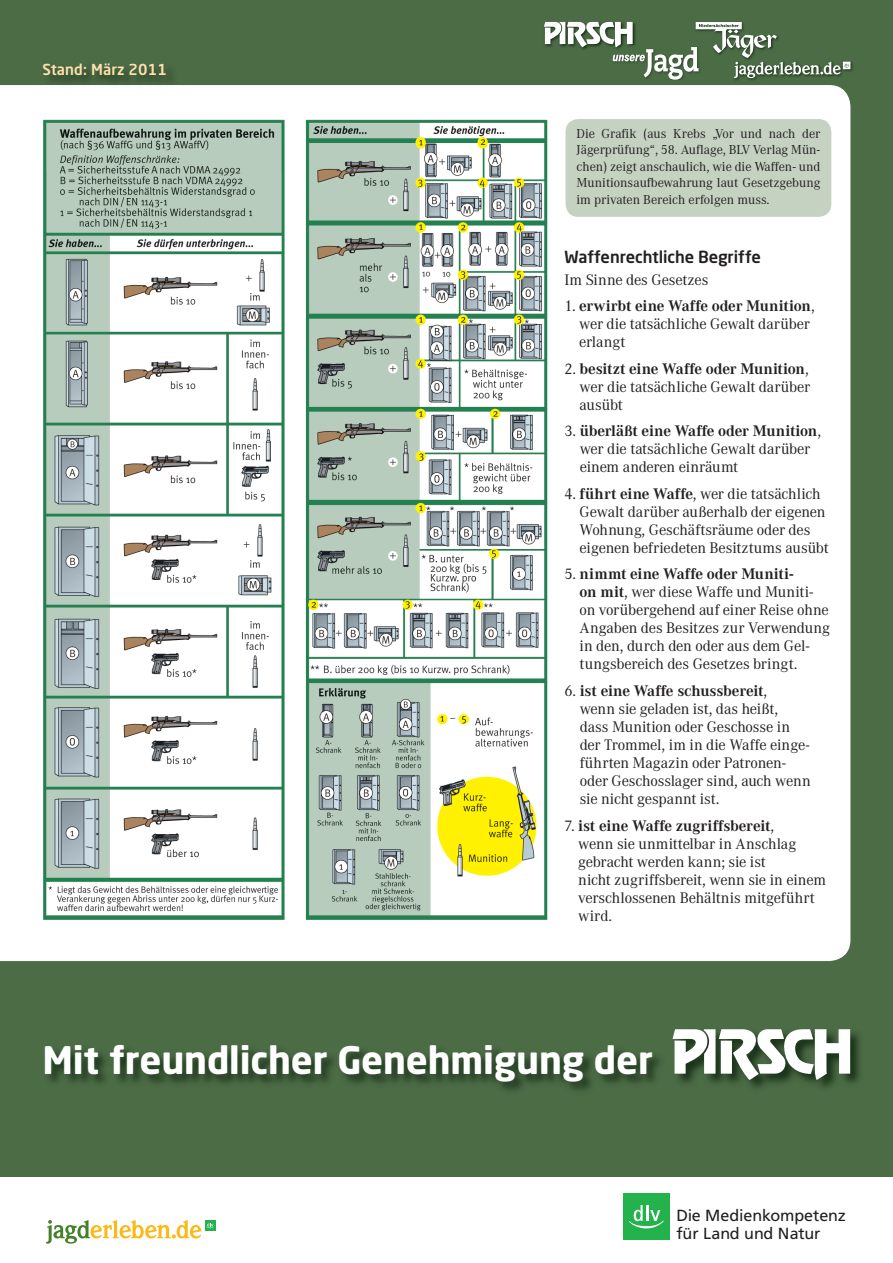
<style>
.page{position:relative;width:893px;height:1263px;background:#4b6c45}
.page>*{position:absolute;margin:0;border:0;box-sizing:border-box;transform-origin:0 0}
.t1{font:700 37.5px "Neo Sans Std";letter-spacing:-.005em;color:#fff}
.t2{font:500 16.5px "Neo Sans Std";letter-spacing:-.005em;color:#231f20}
.t3{font:16.05px/18.1px "Frutiger LT Std";letter-spacing:-.005em;color:#231f20}
.t4{font:15px/18px "Corporate A";letter-spacing:-.015em;color:#231f20}
.t5{font:500 15px "Neo Sans Std";letter-spacing:.01em;color:#fee0ae}
.t6{font:12.75px/16.5px "Corporate A";color:#231f20;text-align:justify}
.s1{font-weight:700}
</style>
<div class="page">
<div style="left:0;top:85px;width:850px;height:876px;background:#fff"></div>
<img style="left:43px;top:120px;width:504px;height:800px">
<div style="left:566px;top:119px;width:265px;height:98px;background:#c5d2c2;border-radius:13px"></div>
<div style="left:0;top:1177px;width:893px;height:86px;background:#fff"></div>
<div style="left:623px;top:1193px;width:47px;height:46px;background:#23b24b"></div>
<svg style="left:629px;top:1205px;width:35px;height:24px"></svg>
<div style="left:205px;top:1220px;width:11px;height:11px;background:#23b24b"></div>
<svg style="left:46px;top:1220px;width:168px;height:24px"></svg>
<img style="left:546px;top:21px;width:86px;height:1px">
<img style="left:751px;top:61px;width:102px;height:20px">
<svg style="left:544px;top:22px;width:306px;height:58px"></svg>
<img style="left:42px;top:69px;width:137px;height:20px">
<img style="left:679px;top:1029px;width:181px;height:59px">
<svg style="left:672px;top:1029px;width:178px;height:51px;background:#a7b3a5"></svg>
<p class="t5" style="left:43px;top:60px;width:126px">Stand: März 2011</p>
<p class="t6" style="left:576px;top:125px;width:245px">Die Grafik (aus Krebs „Vor und nach der Jägerprüfung“, 58. Auflage, BLV Verlag Mün&shy;chen) zeigt anschaulich, wie die Waffen- und Munitionsaufbewahrung laut Gesetzgebung im privaten Bereich erfolgen muss.</p>
<p class="t2" style="left:564px;top:246px;width:198px">Waffenrechtliche Begriffe</p>
<p class="t4" style="left:564px;top:271px;width:146px">Im Sinne des Gesetzes</p>
<p class="t4" style="left:579px;top:297px;width:237px;text-indent:-15px">1. <span class="s1">erwirbt eine Waffe oder Munition</span>, wer die tatsächliche Gewalt darüber erlangt</p>
<p class="t4" style="left:580px;top:360px;width:232px;text-align:justify;text-indent:-15px">2. <span class="s1">besitzt eine Waffe oder Munition</span>, wer die tatsächliche Gewalt darüber ausübt</p>
<p class="t4" style="left:580px;top:422px;width:243px;text-indent:-15px">3. <span class="s1">überläßt eine Waffe oder Munition</span>, wer die tatsächliche Gewalt darüber einem anderen einräumt</p>
<p class="t4" style="left:580px;top:485px;width:251px;text-indent:-15px">4. <span class="s1">führt eine Waffe</span>, wer die tatsächlich Gewalt darüber außerhalb der eigenen Wohnung, Geschäftsräume oder des eigenen befriedeten Besitztums ausübt</p>
<p class="t4" style="left:580px;top:565px;width:252px;text-indent:-15px">5. <span class="s1">nimmt eine Waffe oder Muniti-<br>on mit</span>, wer diese Waffe und Muniti&shy;on vorübergehend auf einer Reise ohne Angaben des Besitzes zur Verwendung in den, durch den oder aus dem Gel&shy;tungsbereich des Gesetzes bringt.</p>
<p class="t4" style="left:580px;top:682px;width:232px;text-indent:-15px">6. <span class="s1">ist eine Waffe schussbereit</span>,<br>wenn sie geladen ist, das heißt, dass Munition oder Geschosse in der Trommel, im in die Waffe einge&shy;führten Magazin oder Patronen&shy;oder Geschosslager sind, auch wenn sie nicht gespannt ist.</p>
<p class="t4" style="left:578px;top:816px;width:249px;text-indent:-14px">7. <span class="s1">ist eine Waffe zugriffsbereit</span>,<br>wenn sie unmittelbar in Anschlag gebracht werden kann; sie ist<br>nicht zugriffsbereit, wenn sie in einem verschlossenen Behältnis mitgeführt wird.</p>
<h1 class="t1" style="left:43px;top:1036px;width:612px">Mit freundlicher Genehmigung der</h1>
<p class="t3" style="left:676px;top:1206px;width:171px">Die Medienkompetenz für Land und Natur</p>
</div>
